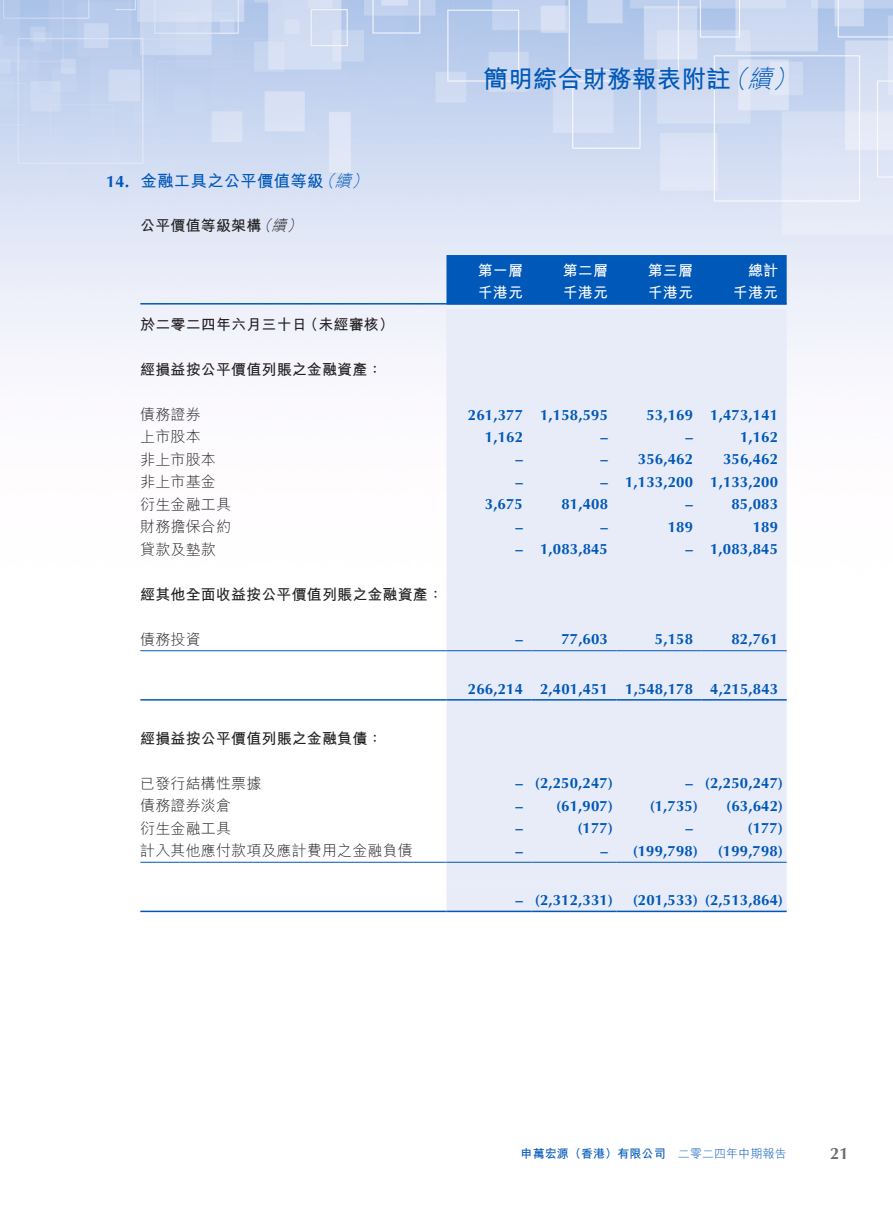
<style>
.page{position:relative;width:893px;height:1212px;background:#fff}
.page>*{position:absolute;margin:0;border:0;box-sizing:border-box;transform-origin:0 0}
.t1{font:700 24.75px "M Hei HK";color:#0058b8}
.t2{font:700 16.5px "M Hei HK";letter-spacing:.01em;color:#0058b8}
.t3{font:700 16.5px "Optima LT Pro";color:#6c6d70}
.t4{font:700 15px "Optima LT Pro";letter-spacing:.01em;color:#0058b8}
.t5{font:700 15px "M Hei HK";letter-spacing:.01em;color:#231f20}
.t6{font:300 15px "M Hei HK";letter-spacing:.01em;color:#231f20}
.t7{font:700 15px "M Hei HK";letter-spacing:.01em;color:#fff}
.t8{font:700 12px "M Hei HK";letter-spacing:.01em;color:#0058b8}
.s1{font-family:"Optima LT Pro"}
.s2{font-weight:300;font-style:italic}
.s3{font-weight:300}
</style>
<div class="page">
<img style="left:0;top:0;width:893px;height:913px">
<div style="left:446px;top:255px;width:341px;height:48px;background:#0058b8"></div>
<div style="left:446px;top:309px;width:341px;height:576px;background:#e8ecf8"></div>
<div style="left:446px;top:885px;width:341px;height:26px;background:#e8ecf8"></div>
<hr style="left:140px;top:303px;width:306px;height:2px;background:#0058b8">
<hr style="left:446px;top:303px;width:85px;height:2px;background:#0058b8">
<hr style="left:531px;top:303px;width:86px;height:2px;background:#0058b8">
<hr style="left:617px;top:303px;width:85px;height:2px;background:#0058b8">
<hr style="left:702px;top:303px;width:85px;height:2px;background:#0058b8">
<hr style="left:140px;top:650px;width:306px;height:1px;background:#0058b8">
<hr style="left:446px;top:650px;width:85px;height:1px;background:#0058b8">
<hr style="left:531px;top:650px;width:86px;height:1px;background:#0058b8">
<hr style="left:617px;top:650px;width:85px;height:1px;background:#0058b8">
<hr style="left:702px;top:650px;width:85px;height:1px;background:#0058b8">
<hr style="left:140px;top:699px;width:306px;height:2px;background:#0058b8">
<hr style="left:446px;top:699px;width:85px;height:2px;background:#0058b8">
<hr style="left:531px;top:699px;width:86px;height:2px;background:#0058b8">
<hr style="left:617px;top:699px;width:85px;height:2px;background:#0058b8">
<hr style="left:702px;top:699px;width:85px;height:2px;background:#0058b8">
<hr style="left:140px;top:862px;width:306px;height:1px;background:#0058b8">
<hr style="left:446px;top:862px;width:85px;height:1px;background:#0058b8">
<hr style="left:531px;top:862px;width:86px;height:1px;background:#0058b8">
<hr style="left:617px;top:862px;width:85px;height:1px;background:#0058b8">
<hr style="left:702px;top:862px;width:85px;height:1px;background:#0058b8">
<hr style="left:140px;top:911px;width:306px;height:1px;background:#0058b8">
<hr style="left:446px;top:911px;width:85px;height:1px;background:#0058b8">
<hr style="left:531px;top:911px;width:86px;height:1px;background:#0058b8">
<hr style="left:617px;top:911px;width:85px;height:1px;background:#0058b8">
<hr style="left:702px;top:911px;width:85px;height:1px;background:#0058b8">
<p class="t2" style="left:106px;top:169px;width:268px"><span class="s1">14.</span> 金融工具之公平價值等級<span class="s2">（續）</span></p>
<p class="t5" style="left:140px;top:214px;width:168px">公平價值等級架構<span class="s2">（續）</span></p>
<h1 class="t1" style="left:483px;top:61px;width:323px">簡明綜合財務報表附註<span class="s2">（續）</span></h1>
<p class="t7" style="left:478px;top:259px;width:47px">第一層</p>
<p class="t7" style="left:563px;top:259px;width:47px">第二層</p>
<p class="t7" style="left:648px;top:259px;width:47px">第三層</p>
<p class="t7" style="left:748px;top:259px;width:32px">總計</p>
<p class="t7" style="left:478px;top:282px;width:47px">千港元</p>
<p class="t7" style="left:563px;top:282px;width:47px">千港元</p>
<p class="t7" style="left:648px;top:282px;width:47px">千港元</p>
<p class="t7" style="left:733px;top:282px;width:47px">千港元</p>
<p class="t5" style="left:140px;top:313px;width:255px">於二零二四年六月三十日（未經審核）</p>
<p class="t5" style="left:140px;top:358px;width:244px">經損益按公平價值列賬之金融資產：</p>
<p class="t6" style="left:140px;top:404px;width:62px">債務證券</p>
<p class="t4" style="left:468px;top:405px;width:142px">261,377 1,158,595</p>
<p class="t4" style="left:646px;top:405px;width:133px">53,169 1,473,141</p>
<p class="t6" style="left:140px;top:426px;width:62px">上市股本</p>
<p class="t4" style="left:485px;top:427px;width:40px">1,162</p>
<p class="t4" style="left:601px;top:427px;width:9px">–</p>
<p class="t4" style="left:686px;top:427px;width:9px">–</p>
<p class="t4" style="left:740px;top:427px;width:40px">1,162</p>
<p class="t6" style="left:140px;top:449px;width:77px">非上市股本</p>
<p class="t4" style="left:515px;top:449px;width:9px">–</p>
<p class="t4" style="left:601px;top:449px;width:94px">– 356,462</p>
<p class="t4" style="left:723px;top:449px;width:57px">356,462</p>
<p class="t6" style="left:140px;top:471px;width:77px">非上市基金</p>
<p class="t4" style="left:515px;top:472px;width:9px">–</p>
<p class="t4" style="left:600px;top:472px;width:179px">– 1,133,200 1,133,200</p>
<p class="t6" style="left:140px;top:494px;width:92px">衍生金融工具</p>
<p class="t4" style="left:485px;top:494px;width:40px">3,675</p>
<p class="t4" style="left:561px;top:494px;width:48px">81,408</p>
<p class="t4" style="left:686px;top:494px;width:9px">–</p>
<p class="t4" style="left:731px;top:494px;width:48px">85,083</p>
<p class="t6" style="left:140px;top:516px;width:92px">財務擔保合約</p>
<p class="t4" style="left:515px;top:517px;width:9px">–</p>
<p class="t4" style="left:600px;top:517px;width:9px">–</p>
<p class="t4" style="left:668px;top:517px;width:27px">189</p>
<p class="t4" style="left:753px;top:517px;width:27px">189</p>
<p class="t6" style="left:140px;top:538px;width:77px">貸款及墊款</p>
<p class="t4" style="left:515px;top:539px;width:94px">– 1,083,845</p>
<p class="t4" style="left:685px;top:539px;width:94px">– 1,083,845</p>
<p class="t5" style="left:140px;top:583px;width:304px">經其他全面收益按公平價值列賬之金融資產：</p>
<p class="t6" style="left:140px;top:628px;width:62px">債務投資</p>
<p class="t4" style="left:515px;top:629px;width:9px">–</p>
<p class="t4" style="left:561px;top:629px;width:48px">77,603</p>
<p class="t4" style="left:655px;top:629px;width:40px">5,158</p>
<p class="t4" style="left:731px;top:629px;width:48px">82,761</p>
<p class="t4" style="left:468px;top:679px;width:312px">266,214 2,401,451 1,548,178 4,215,843</p>
<p class="t5" style="left:140px;top:727px;width:244px">經損益按公平價值列賬之金融負債：</p>
<p class="t6" style="left:140px;top:773px;width:123px">已發行結構性票據</p>
<p class="t4" style="left:515px;top:773px;width:99px">– (2,250,247)</p>
<p class="t4" style="left:686px;top:773px;width:99px">– (2,250,247)</p>
<p class="t6" style="left:140px;top:795px;width:92px">債務證券淡倉</p>
<p class="t4" style="left:515px;top:796px;width:99px">– (61,907)</p>
<p class="t4" style="left:650px;top:796px;width:50px">(1,735)</p>
<p class="t4" style="left:726px;top:796px;width:58px">(63,642)</p>
<p class="t6" style="left:140px;top:818px;width:92px">衍生金融工具</p>
<p class="t4" style="left:515px;top:818px;width:9px">–</p>
<p class="t4" style="left:577px;top:818px;width:37px">(177)</p>
<p class="t4" style="left:686px;top:818px;width:9px">–</p>
<p class="t4" style="left:747px;top:818px;width:37px">(177)</p>
<p class="t6" style="left:140px;top:840px;width:274px">計入其他應付款項及應計費用之金融負債</p>
<p class="t4" style="left:515px;top:841px;width:9px">–</p>
<p class="t4" style="left:600px;top:841px;width:99px">– (199,798)</p>
<p class="t4" style="left:718px;top:841px;width:67px">(199,798)</p>
<p class="t4" style="left:515px;top:890px;width:99px">– (2,312,331)</p>
<p class="t4" style="left:633px;top:890px;width:152px">(201,533) (2,513,864)</p>
<p class="t8" style="left:521px;top:1145px;width:268px">申萬宏源（香港）有限公司 <span class="s3">二零二四年中期報告</span></p>
<p class="t3" style="left:830px;top:1143px;width:20px">21</p>
</div>
